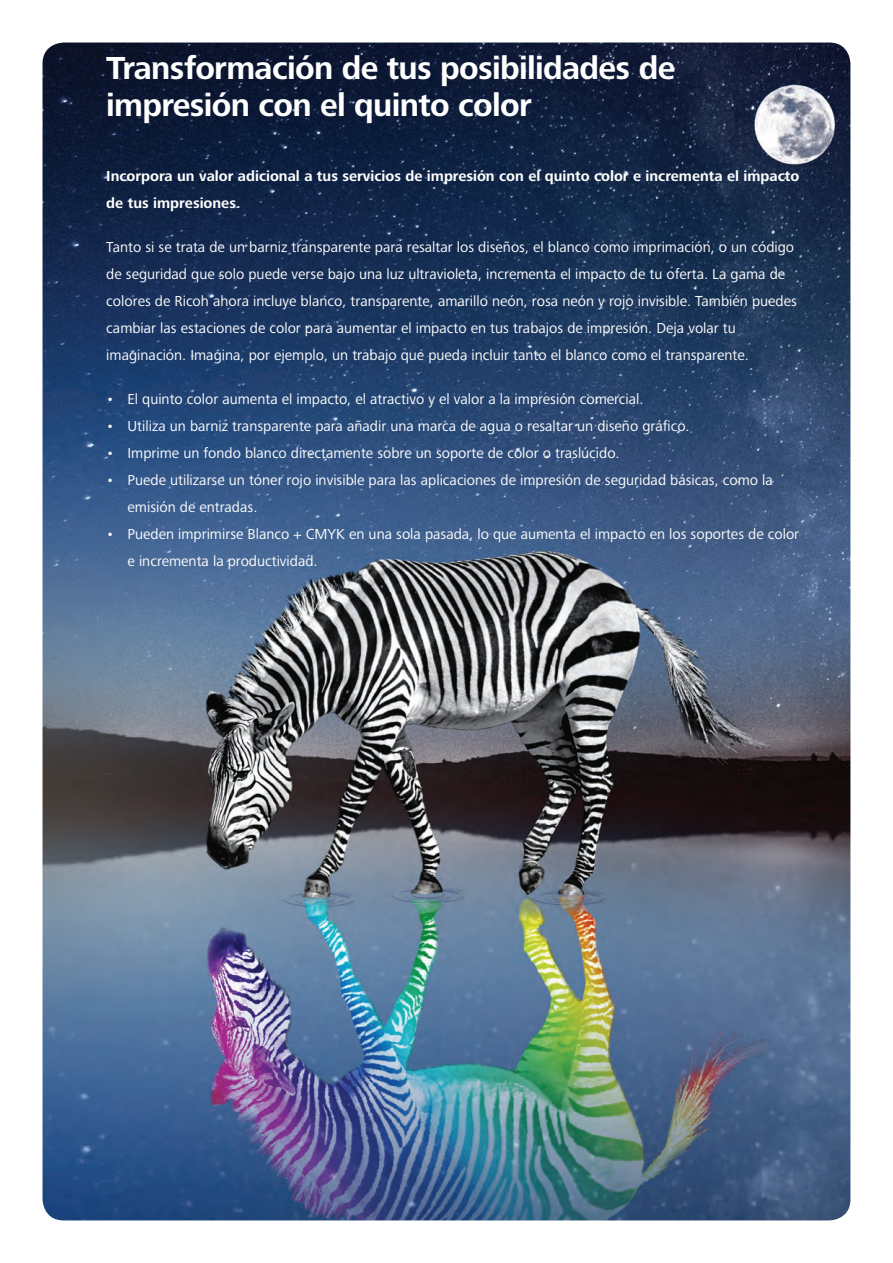
<style>
.page{position:relative;width:893px;height:1263px;background:#fff}
.page>*{position:absolute;margin:0;border:0;box-sizing:border-box;transform-origin:0 0}
.Intro_Body_9_13pt{font:700 33px/37.5px "Frutiger Next LTW1 G";letter-spacing:-.02em;color:#fff}
.Intro_Body_9_13pt-2{font:15px/27px "Frutiger Next LTW1 G";color:#fff}
.Bullets_9_13pt{font:15px/27px "Frutiger Next LTW1 G";color:#fff}
.Intro_Body_9_13pt-3{font:700 15px/27px "Frutiger Next LTW1 G";color:#fff}
</style>
<div class="page">
<img style="left:43px;top:43px;width:807px;height:1177px">
<p class="Intro_Body_9_13pt" style="left:106px;top:50px;width:570px">Transformación de tus posibilidades de impresión con el quinto color</p>
<p class="Intro_Body_9_13pt-3" style="left:106px;top:163px;width:695px">Incorpora un valor adicional a tus servicios de impresión con el quinto color e incrementa el impacto de tus impresiones.</p>
<p class="Intro_Body_9_13pt-2" style="left:106px;top:234px;width:692px">Tanto si se trata de un barniz transparente para resaltar los diseños, el blanco como imprimación, o un código de seguridad que solo puede verse bajo una luz ultravioleta, incrementa el impacto de tu oferta. La gama de colores de Ricoh ahora incluye blanco, transparente, amarillo neón, rosa neón y rojo invisible. También puedes cambiar las estaciones de color para aumentar el impacto en tus trabajos de impresión. Deja volar tu imaginación. Imagina, por ejemplo, un trabajo que pueda incluir tanto el blanco como el transparente.</p>
<p class="Bullets_9_13pt" style="left:106px;top:386px;width:539px">• El quinto color aumenta el impacto, el atractivo y el valor a la impresión comercial.</p>
<p class="Bullets_9_13pt" style="left:106px;top:413px;width:585px">• Utiliza un barniz transparente para añadir una marca de agua o resaltar un diseño gráfico.</p>
<p class="Bullets_9_13pt" style="left:106px;top:440px;width:515px">• Imprime un fondo blanco directamente sobre un soporte de color o traslúcido.</p>
<p class="Bullets_9_13pt" style="left:128px;top:467px;width:647px;text-indent:-21px">• Puede utilizarse un tóner rojo invisible para las aplicaciones de impresión de seguridad básicas, como la emisión de entradas.</p>
<p class="Bullets_9_13pt" style="left:128px;top:521px;width:673px;text-indent:-21px">• Pueden imprimirse Blanco + CMYK en una sola pasada, lo que aumenta el impacto en los soportes de color e incrementa la productividad.</p>
</div>
